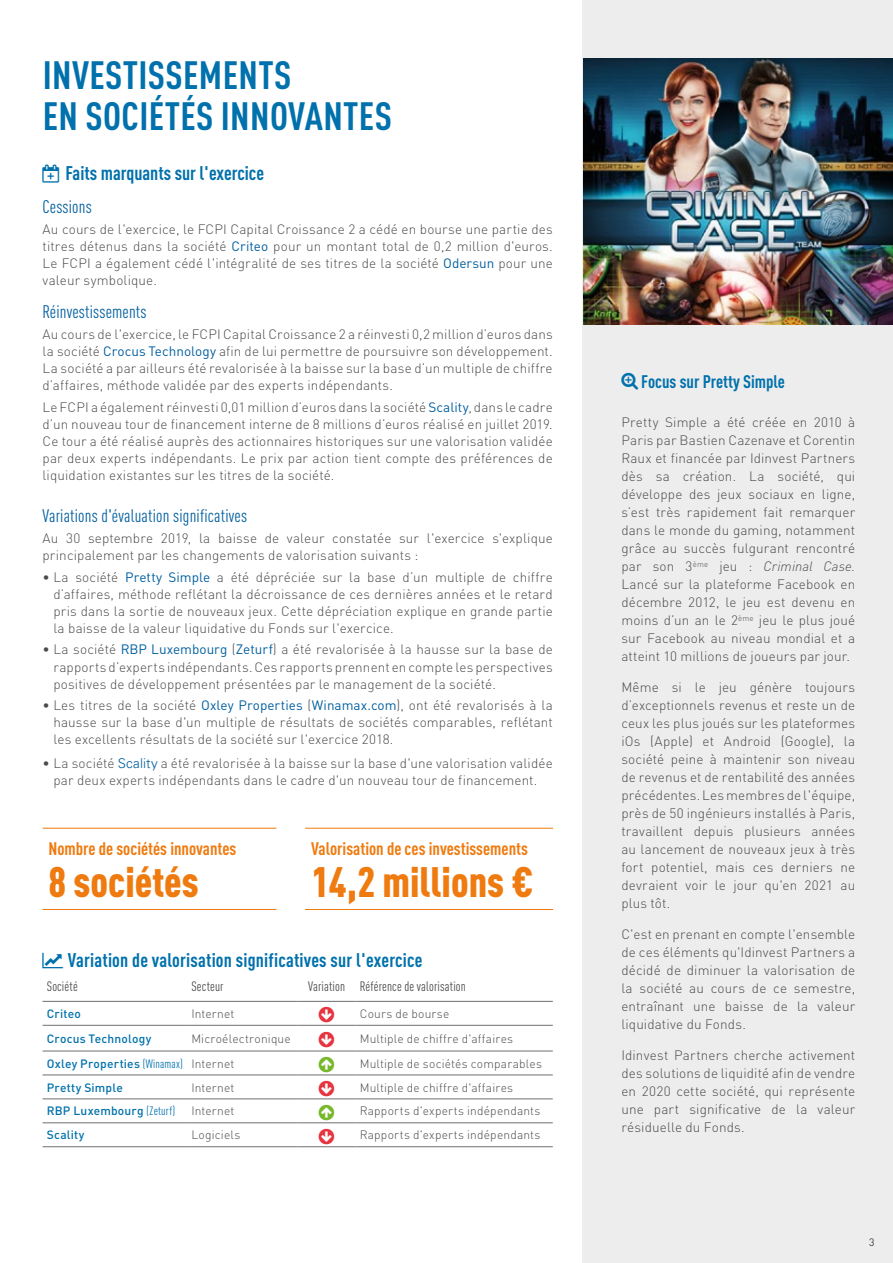
<style>
.page{position:relative;width:893px;height:1263px;background:#fff}
.page>*{position:absolute;margin:0;border:0;box-sizing:border-box;transform-origin:0 0}
.t1{font:900 condensed 42px "DIN Pro";color:#ef7b10}
.t2{font:700 condensed 39px/40.5px "DIN Pro";letter-spacing:.01em;color:#0071ac}
.t3{font:700 condensed 19.5px "DIN Pro";letter-spacing:.01em;color:#0071ac}
.t4{font:condensed 18px "DIN Pro";letter-spacing:.01em;color:#005f9f}
.t5{font:700 condensed 18px "DIN Pro";color:#ef7b10}
.t6{font:700 condensed 18px "DIN Pro";color:#0071ac}
.t7{font:300 13.5px/18px "DIN Pro";letter-spacing:.01em;color:#4a4a49;text-align:justify}
.t8{font:condensed 13.5px "DIN Pro";letter-spacing:.015em;color:#4a4a49}
.t9{font:300 12px "DIN Pro";letter-spacing:.015em;color:#4a4a49}
.t10{font:500 12px "DIN Pro";letter-spacing:.02em;color:#0071ac}
.t11{font:300 10.5px "DIN Pro";color:#000}
.s1{font-weight:400;color:#005f9f}
.s2{font-family:"Univers";color:#005f9f}
.s3{font-weight:400;font-stretch:condensed}
.s4{font-weight:300;color:#4a4a49}
.s5{font-style:italic}
</style>
<div class="page">
<div style="left:583px;top:0;width:310px;height:1263px;background:#ededed"></div>
<hr style="left:43px;top:828px;width:233px;height:1px;background:#ef7b10">
<hr style="left:305px;top:828px;width:248px;height:1px;background:#ef7b10">
<hr style="left:43px;top:909px;width:233px;height:1px;background:#ef7b10">
<hr style="left:305px;top:909px;width:248px;height:1px;background:#ef7b10">
<hr style="left:43px;top:1001px;width:144px;height:1px;background:#706f6f">
<hr style="left:187px;top:1001px;width:111px;height:1px;background:#706f6f">
<hr style="left:298px;top:1001px;width:57px;height:1px;background:#706f6f">
<hr style="left:355px;top:1001px;width:198px;height:1px;background:#706f6f">
<hr style="left:43px;top:1025px;width:144px;height:1px;background:#706f6f">
<hr style="left:187px;top:1025px;width:111px;height:1px;background:#706f6f">
<hr style="left:298px;top:1025px;width:57px;height:1px;background:#706f6f">
<hr style="left:355px;top:1025px;width:198px;height:1px;background:#706f6f">
<hr style="left:43px;top:1051px;width:144px;height:1px;background:#706f6f">
<hr style="left:187px;top:1051px;width:111px;height:1px;background:#706f6f">
<hr style="left:298px;top:1051px;width:57px;height:1px;background:#706f6f">
<hr style="left:355px;top:1051px;width:198px;height:1px;background:#706f6f">
<hr style="left:43px;top:1074px;width:144px;height:1px;background:#706f6f">
<hr style="left:187px;top:1074px;width:111px;height:1px;background:#706f6f">
<hr style="left:298px;top:1074px;width:57px;height:1px;background:#706f6f">
<hr style="left:355px;top:1074px;width:198px;height:1px;background:#706f6f">
<hr style="left:43px;top:1098px;width:144px;height:1px;background:#706f6f">
<hr style="left:187px;top:1098px;width:111px;height:1px;background:#706f6f">
<hr style="left:298px;top:1098px;width:57px;height:1px;background:#706f6f">
<hr style="left:355px;top:1098px;width:198px;height:1px;background:#706f6f">
<hr style="left:43px;top:1122px;width:144px;height:1px;background:#706f6f">
<hr style="left:187px;top:1122px;width:111px;height:1px;background:#706f6f">
<hr style="left:298px;top:1122px;width:57px;height:1px;background:#706f6f">
<hr style="left:355px;top:1122px;width:198px;height:1px;background:#706f6f">
<hr style="left:43px;top:1146px;width:144px;height:1px;background:#706f6f">
<hr style="left:187px;top:1146px;width:111px;height:1px;background:#706f6f">
<hr style="left:298px;top:1146px;width:57px;height:1px;background:#706f6f">
<hr style="left:355px;top:1146px;width:198px;height:1px;background:#706f6f">
<img style="left:584px;top:58px;width:309px;height:267px">
<h2 class="t2" style="left:43px;top:52px;width:351px">INVESTISSEMENTS<br>EN SOCIÉTÉS INNOVANTES</h2>
<h3 class="t3" style="left:43px;top:159px;width:223px">❑ Faits marquants sur l'exercice</h3>
<h3 class="t4" style="left:43px;top:193px;width:51px">Cessions</h3>
<p class="t7" style="left:43px;top:219px;width:512px;line-height:17.1px">Au cours de l'exercice, le FCPI Capital Croissance 2 a cédé en bourse une partie des titres détenus dans la société <span class="s1">Criteo</span> pour un montant total de 0,2 million d'euros.<br>Le FCPI a également cédé l'intégralité de ses titres de la société <span class="s1">Odersun</span> pour une valeur symbolique.</p>
<h3 class="t4" style="left:43px;top:298px;width:106px">Réinvestissements</h3>
<p class="t7" style="left:43px;top:324px;width:512px;line-height:17.1px">Au cours de l'exercice, le FCPI Capital Croissance 2 a réinvesti 0,2 million d’euros dans la société <span class="s1">Crocus Technology</span> afin de lui permettre de poursuivre son développement.<br>La société a par ailleurs été revalorisée à la baisse sur la base d’un multiple de chiffre d’affaires, méthode validée par des experts indépendants.</p>
<p class="t7" style="left:43px;top:397px;width:512px;line-height:17.1px">Le FCPI a également réinvesti 0,01 million d’euros dans la société <span class="s1">Scality</span>, dans le cadre d’un nouveau tour de financement interne de 8 millions d’euros réalisé en juillet 2019.<br>Ce tour a été réalisé auprès des actionnaires historiques sur une valorisation validée par deux experts indépendants. Le prix par action tient compte des préférences de liquidation existantes sur les titres de la société.</p>
<h3 class="t4" style="left:43px;top:503px;width:206px">Variations d'évaluation significatives</h3>
<p class="t7" style="left:43px;top:529px;width:512px;line-height:17.1px">Au 30 septembre 2019, la baisse de valeur constatée sur l'exercice s'explique principalement par les changements de valorisation suivants :</p>
<p class="t7" style="left:53px;top:567px;width:501px;line-height:17.1px;text-indent:-11px">• La société <span class="s1">Pretty Simple</span> a été dépréciée sur la base d’un multiple de chiffre d’affaires, méthode reflétant la décroissance de ces dernières années et le retard pris dans la sortie de nouveaux jeux. Cette dépréciation explique en grande partie la baisse de la valeur liquidative du Fonds sur l'exercice.</p>
<p class="t7" style="left:53px;top:640px;width:501px;line-height:17.1px;text-indent:-11px">• La société <span class="s1">RBP Luxembourg</span> (<span class="s1">Zeturf</span>) a été revalorisée à la hausse sur la base de rapports d’experts indépendants. Ces rapports prennent en compte les perspectives positives de développement présentées par le management de la société.</p>
<p class="t7" style="left:53px;top:695px;width:501px;line-height:17.1px;text-indent:-11px">• Les titres de la société <span class="s1">Oxley Properties</span> (<span class="s1">Winamax.com</span>), ont été revalorisés à la hausse sur la base d'un multiple de résultats de sociétés comparables, reflétant les excellents résultats de la société sur l'exercice 2018.</p>
<p class="t7" style="left:43px;top:753px;width:512px;line-height:17.1px;text-align:center">• La société <span class="s2">Scality</span> a été revalorisée à la baisse sur la base d'une valorisation validée par deux experts indépendants dans le cadre d'un nouveau tour de financement.</p>
<h3 class="t5" style="left:49px;top:835px;width:189px">Nombre de sociétés innovantes</h3>
<h1 class="t1" style="left:49px;top:849px;width:152px">8 sociétés</h1>
<h3 class="t5" style="left:311px;top:835px;width:218px">Valorisation de ces investissements</h3>
<h1 class="t1" style="left:311px;top:849px;width:224px">14,2 millions €</h1>
<h3 class="t3" style="left:68px;top:946px;width:356px">Variation de valorisation significatives sur l'exercice</h3>
<p class="t8" style="left:47px;top:977px;width:32px">Société</p>
<p class="t8" style="left:191px;top:977px;width:34px">Secteur</p>
<p class="t8" style="left:308px;top:977px;width:159px">Variation Référence de valorisation</p>
<p class="t10" style="left:47px;top:1004px;width:36px">Criteo</p>
<p class="t9" style="left:191px;top:1004px;width:45px">Internet</p>
<p class="t9" style="left:360px;top:1004px;width:91px">Cours de bourse</p>
<p class="t10" style="left:47px;top:1029px;width:106px">Crocus Technology</p>
<p class="t9" style="left:191px;top:1029px;width:101px">Microélectronique</p>
<p class="t9" style="left:360px;top:1029px;width:155px">Multiple de chiffre d'affaires</p>
<p class="t10" style="left:47px;top:1053px;width:189px">Oxley Properties <span class="s3">(Winamax)</span> <span class="s4">Internet</span></p>
<p class="t9" style="left:360px;top:1054px;width:184px">Multiple de sociétés comparables</p>
<p class="t10" style="left:47px;top:1077px;width:78px">Pretty Simple</p>
<p class="t9" style="left:191px;top:1078px;width:45px">Internet</p>
<p class="t9" style="left:360px;top:1078px;width:155px">Multiple de chiffre d'affaires</p>
<p class="t10" style="left:47px;top:1101px;width:130px">RBP Luxembourg <span class="s3">(Zeturf)</span></p>
<p class="t9" style="left:191px;top:1102px;width:45px">Internet</p>
<p class="t9" style="left:360px;top:1102px;width:182px">Rapports d'experts indépendants</p>
<p class="t10" style="left:47px;top:1125px;width:39px">Scality</p>
<p class="t9" style="left:191px;top:1126px;width:50px">Logiciels</p>
<p class="t9" style="left:360px;top:1126px;width:182px">Rapports d'experts indépendants</p>
<h3 class="t6" style="left:641px;top:368px;width:145px">Focus sur Pretty Simple</h3>
<p class="t7" style="left:621px;top:412px;width:235px">Pretty Simple a été créée en 2010 à Paris par Bastien Cazenave et Corentin Raux et financée par Idinvest Partners dès sa création. La société, qui développe des jeux sociaux en ligne, s’est très rapidement fait remarquer dans le monde du gaming, notamment grâce au succès fulgurant rencontré par son 3<sup>ème</sup> jeu : <span class="s5">Criminal Case.<br></span>Lancé sur la plateforme Facebook en décembre 2012, le jeu est devenu en moins d’un an le 2<sup>ème</sup> jeu le plus joué sur Facebook au niveau mondial et a atteint 10 millions de joueurs par jour.</p>
<p class="t7" style="left:621px;top:677px;width:235px">Même si le jeu génère toujours d’exceptionnels revenus et reste un de ceux les plus joués sur les plateformes iOs (Apple) et Android (Google), la société peine à maintenir son niveau de revenus et de rentabilité des années précédentes. Les membres de l'équipe, près de 50 ingénieurs installés à Paris, travaillent depuis plusieurs années au lancement de nouveaux jeux à très fort potentiel, mais ces derniers ne devraient voir le jour qu'en 2021 au plus tôt.</p>
<p class="t7" style="left:621px;top:924px;width:235px">C'est en prenant en compte l'ensemble de ces éléments qu'Idinvest Partners a décidé de diminuer la valorisation de la société au cours de ce semestre, entraînant une baisse de la valeur liquidative du Fonds.</p>
<p class="t7" style="left:621px;top:1044px;width:235px">Idinvest Partners cherche activement des solutions de liquidité afin de vendre en 2020 cette société, qui représente une part significative de la valeur résiduelle du Fonds.</p>
<p class="t11" style="left:869px;top:1234px;width:7px">3</p>
</div>
